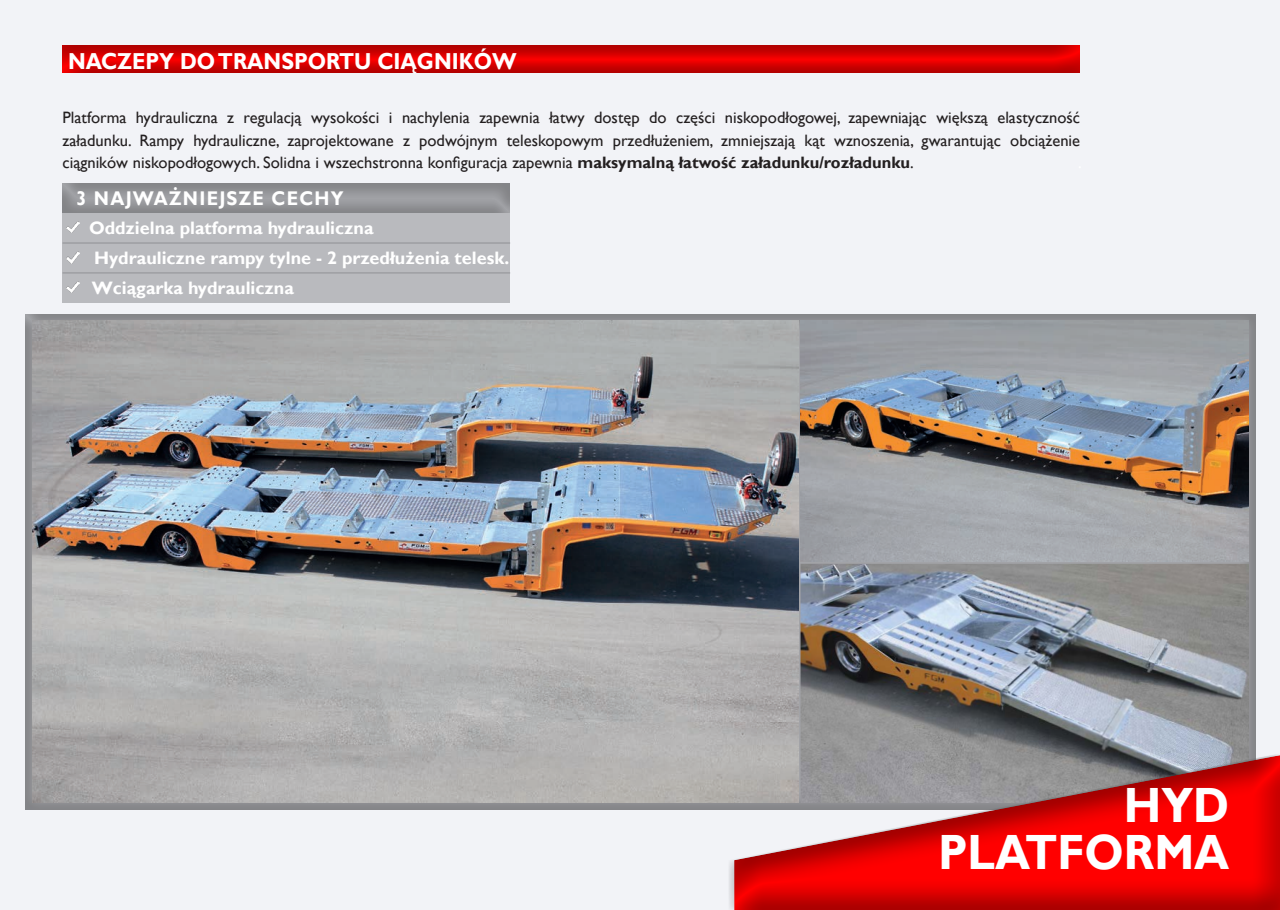
<style>
.page{position:relative;width:1280px;height:910px;background:#fff}
.page>*{position:absolute;margin:0;border:0;box-sizing:border-box;transform-origin:0 0}
.t1{font:700 49.5px "Gill Sans";color:#fff;scale:.91 1}
.t2{font:700 23.1px "Gill Sans";color:#fff;scale:.91 1}
.t3{font:700 19.8px "Gill Sans";letter-spacing:.07em;color:#fff;scale:.91 1}
.t4{font:700 18px "Gill Sans";color:#fff}
.t5{font:16.5px/22.5px "Gill Sans";color:#231f20}
.s1{font-weight:700}
</style>
<div class="page">
<div style="left:24px;top:312px;width:1233px;height:498px;background:#231f20;opacity:.3"></div>
<div style="left:57px;top:38px;width:1023px;height:36px;background:#231f20;opacity:.68"></div>
<img style="left:32px;top:320px;width:767px;height:482px">
<img style="left:801px;top:320px;width:448px;height:241px">
<img style="left:800px;top:564px;width:449px;height:188px">
<div style="left:61px;top:182px;width:451px;height:33px;background:#231f20;opacity:.3"></div>
<div style="left:63px;top:213px;width:447px;height:30px;background:#b9babe"></div>
<div style="left:63px;top:243px;width:447px;height:30px;background:#b9babe"></div>
<div style="left:63px;top:273px;width:447px;height:30px;background:#b9babe"></div>
<hr style="left:63px;top:242px;width:447px;height:2px;background:#949599">
<hr style="left:63px;top:272px;width:447px;height:1px;background:#949599">
<svg style="left:67px;top:281px;width:13px;height:12px"></svg>
<svg style="left:67px;top:252px;width:13px;height:11px"></svg>
<svg style="left:67px;top:221px;width:13px;height:11px"></svg>
<div style="left:727px;top:752px;width:553px;height:158px;background:#231f20;opacity:.68"></div>
<div style="left:734px;top:755px;width:546px;height:155px;background:#231f20;opacity:.68"></div>
<p class="t2" style="left:68px;top:47px;width:495px">NACZEPY DO TRANSPORTU CIĄGNIKÓW</p>
<p class="t5" style="left:63px;top:107px;width:1019px">Platforma hydrauliczna z regulacją wysokości i nachylenia zapewnia łatwy dostęp do części niskopodłogowej, zapewniając większą elastyczność</p>
<p class="t5" style="left:63px;top:129px;width:1019px">załadunku. Rampy hydrauliczne, zaprojektowane z podwójnym teleskopowym przedłużeniem, zmniejszają kąt wznoszenia, gwarantując obciążenie ciągników niskopodłogowych. Solidna i wszechstronna konfiguracja zapewnia <span class="s1">maksymalną łatwość załadunku/rozładunku</span>.</p>
<p class="t3" style="left:76px;top:186px;width:295px">3 NAJWAŻNIEJSZE CECHY</p>
<p class="t4" style="left:89px;top:217px;width:286px">Oddzielna platforma hydrauliczna</p>
<p class="t4" style="left:94px;top:247px;width:417px">Hydrauliczne rampy tylne - 2 przedłużenia telesk.</p>
<p class="t4" style="left:92px;top:277px;width:204px">Wciągarka hydrauliczna</p>
<p class="t1" style="left:1124px;top:775px;width:117px">HYD</p>
<p class="t1" style="left:938px;top:823px;width:322px">PLATFORMA</p>
</div>
